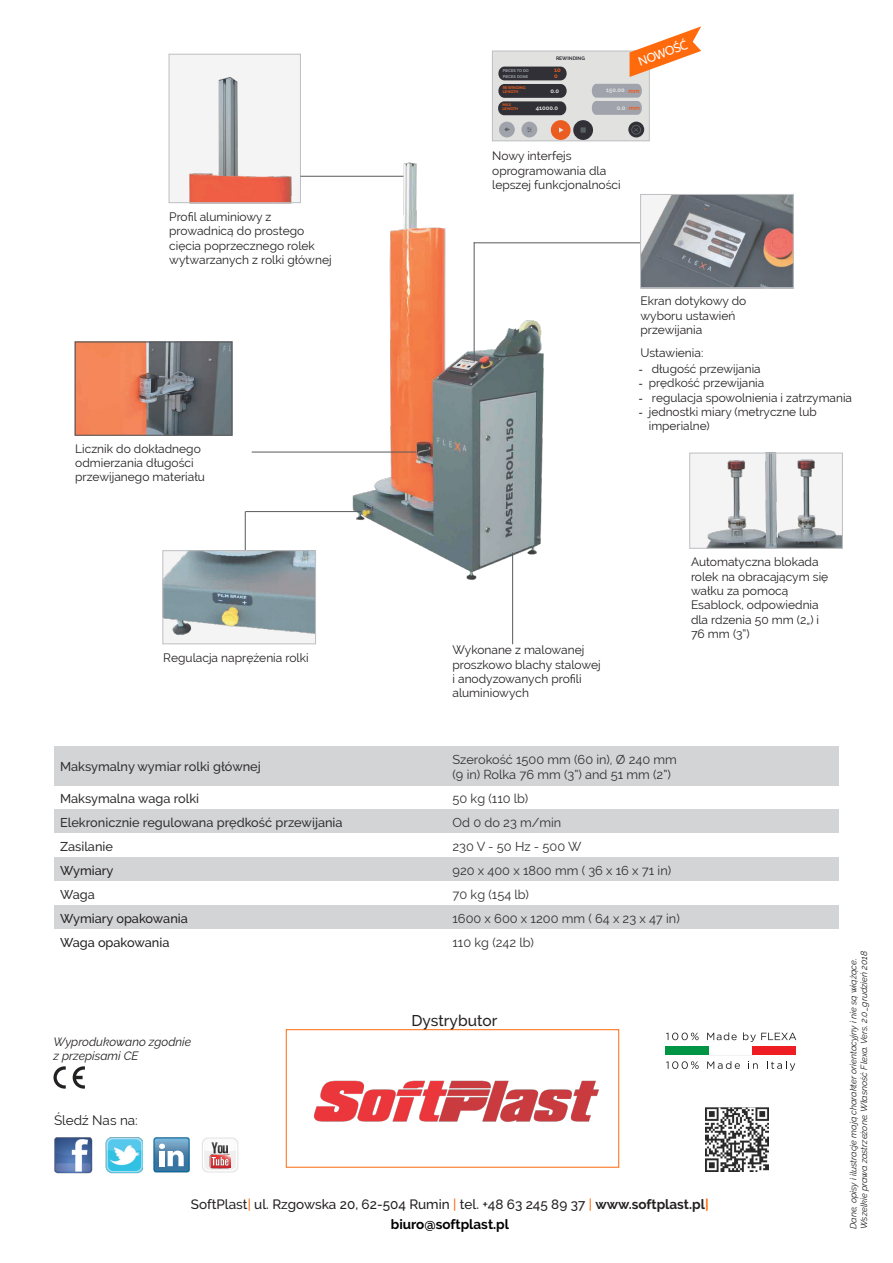
<style>
.page{position:relative;width:893px;height:1263px;background:#fff}
.page>*{position:absolute;margin:0;border:0;box-sizing:border-box;transform-origin:0 0}
.t1{font:500 15.45px "Raleway";color:#232020}
.t2{font:500 13.5px/19.6px "Raleway";color:#232020;text-align:center}
.t3{font:13.5px "Raleway";color:#232020}
.t4{font:12.75px/15.3px "Raleway";color:#323031}
.t5{font:500 12.75px "Raleway";color:#323031}
.t6{font:500 12.75px "Raleway";color:#232020}
.t7{font:12.45px "Unitext";color:#fff}
.t8{font:12px/14.4px "Raleway";color:#232020}
.t9{font:italic 12px/14.4px "Raleway";color:#232020}
.t10{font:11.85px/14.2px "Raleway";color:#232020}
.t11{font:italic 9px/10.8px "Raleway";color:#232020}
.t12{font:700 6px "Raleway";color:#e1e1e0}
.t13{font:700 6px/6.3px "Raleway";color:#ea5c20}
.t14{font:700 4.95px "Raleway";color:#303036}
.t15{font:700 3.9px/3.9px "Raleway";color:#ea5c20}
.t16{font:700 3.9px/5.6px "Raleway";color:#a0a3ac}
.s1{color:#ea5c20}
.s2{font-family:"Times New Roman"}
.s3{color:#ff6b0c}
.s4{font-weight:700}
.s5{font-weight:700;color:#ff6b0c}
.s6{font-weight:700;color:#000}
</style>
<div class="page">
<div style="left:286px;top:1029px;width:333px;height:138px;border:1px solid #ff6b0c"></div>
<img style="left:313px;top:1080px;width:286px;height:42px">
<svg style="left:53px;top:1066px;width:13px;height:23px"></svg>
<svg style="left:73px;top:1066px;width:12px;height:23px"></svg>
<img style="left:171px;top:56px;width:128px;height:145px">
<div style="left:169px;top:54px;width:132px;height:149px;border:1px solid #bdbfc2"></div>
<img style="left:689px;top:455px;width:154px;height:94px">
<div style="left:689px;top:453px;width:154px;height:95px;border:1px solid #bdbfc2"></div>
<img style="left:642px;top:194px;width:152px;height:94px">
<div style="left:640px;top:194px;width:153px;height:94px;border:1px solid #bdbfc2"></div>
<img style="left:162px;top:550px;width:152px;height:94px">
<div style="left:163px;top:550px;width:153px;height:94px;border:1px solid #bdbfc2"></div>
<img style="left:351px;top:141px;width:193px;height:456px">
<svg style="left:452px;top:359px;width:26px;height:11px"></svg>
<hr style="left:512px;top:553px;width:1px;height:91px;background:#58595c">
<hr style="left:300px;top:176px;width:103px;height:1px;background:#58595c">
<hr style="left:252px;top:452px;width:164px;height:1px;background:#58595c">
<hr style="left:474px;top:242px;width:1px;height:120px;background:#58595c">
<img style="left:75px;top:344px;width:157px;height:92px">
<div style="left:75px;top:342px;width:157px;height:93px;border:1px solid #58595c"></div>
<div style="left:54px;top:746px;width:392px;height:39px;background:#d3d4d6"></div>
<div style="left:446px;top:746px;width:393px;height:39px;background:#d3d4d6"></div>
<div style="left:54px;top:809px;width:392px;height:24px;background:#d3d4d6"></div>
<div style="left:446px;top:809px;width:393px;height:24px;background:#d3d4d6"></div>
<div style="left:54px;top:857px;width:392px;height:24px;background:#d3d4d6"></div>
<div style="left:446px;top:857px;width:393px;height:24px;background:#d3d4d6"></div>
<div style="left:54px;top:905px;width:392px;height:24px;background:#d3d4d6"></div>
<div style="left:446px;top:905px;width:393px;height:24px;background:#d3d4d6"></div>
<div style="left:492px;top:51px;width:157px;height:90px;background:#e1e1e0"></div>
<div style="left:551px;top:120px;width:20px;height:20px;background:#ea5c20;border-radius:50%"></div>
<svg style="left:559px;top:128px;width:5px;height:5px"></svg>
<div style="left:573px;top:120px;width:20px;height:20px;background:#303036;border-radius:50%"></div>
<svg style="left:580px;top:127px;width:6px;height:6px"></svg>
<svg style="left:628px;top:122px;width:16px;height:15px"></svg>
<svg style="left:634px;top:128px;width:4px;height:4px"></svg>
<div style="left:521px;top:122px;width:16px;height:15px;background:#a0a3ac;border-radius:50%"></div>
<svg style="left:527px;top:127px;width:5px;height:5px"></svg>
<div style="left:499px;top:122px;width:16px;height:15px;background:#a0a3ac;border-radius:50%"></div>
<svg style="left:504px;top:127px;width:5px;height:5px"></svg>
<div style="left:632px;top:125px;width:9px;height:9px;border:1px solid #596165;border-radius:50%"></div>
<div style="left:498px;top:84px;width:69px;height:14px;background:#303036;border-radius:6px"></div>
<div style="left:498px;top:67px;width:69px;height:13px;background:#303036;border-radius:6px"></div>
<div style="left:498px;top:101px;width:68px;height:14px;background:#303036;border-radius:6px"></div>
<svg style="left:592px;top:84px;width:50px;height:31px;background:#a9abb3"></svg>
<hr style="left:474px;top:243px;width:166px;height:1px;background:#58595c">
<hr style="left:246px;top:511px;width:115px;height:1px;background:#58595c">
<hr style="left:245px;top:511px;width:1px;height:39px;background:#58595c">
<div style="left:492px;top:51px;width:157px;height:90px;border:1px solid #bdbfc2"></div>
<svg style="left:629px;top:26px;width:72px;height:51px"></svg>
<img style="left:705px;top:1108px;width:64px;height:63px">
<svg style="left:154px;top:1137px;width:35px;height:35px"></svg>
<div style="left:202px;top:1137px;width:36px;height:35px;background:#ededed;border-radius:6px"></div>
<div style="left:203px;top:1139px;width:34px;height:32px;background:#fff;border-radius:6px"></div>
<svg style="left:204px;top:1140px;width:32px;height:30px"></svg>
<img style="left:210px;top:1166px;width:20px;height:2px">
<img style="left:212px;top:1166px;width:18px;height:1px">
<svg style="left:204px;top:1140px;width:32px;height:26px"></svg>
<div style="left:665px;top:1046px;width:44px;height:9px;background:#009545"></div>
<div style="left:752px;top:1046px;width:44px;height:9px;background:#ee1d24"></div>
<svg style="left:666px;top:1061px;width:33px;height:8px"></svg>
<svg style="left:707px;top:1061px;width:33px;height:8px"></svg>
<svg style="left:748px;top:1061px;width:10px;height:8px"></svg>
<svg style="left:767px;top:1061px;width:28px;height:9px"></svg>
<svg style="left:666px;top:1032px;width:33px;height:8px"></svg>
<svg style="left:707px;top:1032px;width:30px;height:8px"></svg>
<svg style="left:743px;top:1032px;width:53px;height:10px"></svg>
<img style="left:54px;top:1137px;width:88px;height:37px">
<p class="t14" style="left:556px;top:56px;width:30px">REWINDING</p>
<p class="t16" style="left:503px;top:68px;width:28px">PIECES TO DO<br>PIECES DONE</p>
<p class="t13" style="left:554px;top:67px;width:8px">10<br>0</p>
<p class="t15" style="left:502px;top:103px;width:17px">MAX.<br>LENGTH</p>
<p class="t12" style="left:536px;top:105px;width:24px">41000.0</p>
<p class="t15" style="left:503px;top:86px;width:25px">REWINDING<br>LENGTH</p>
<p class="t12" style="left:551px;top:87px;width:10px">0.0</p>
<p class="t7" style="left:636px;top:53px;width:53px;rotate:-20deg">NOWOŚĆ</p>
<p class="t12" style="left:606px;top:86px;width:35px">150.00 <span class="s1">mm</span></p>
<p class="t12" style="left:617px;top:104px;width:25px">0.0 <span class="s1">mm</span></p>
<p class="t8" style="left:169px;top:209px;width:164px">Profil aluminiowy z prowadnicą do prostego cięcia poprzecznego rolek wytwarzanych z rolki głównej</p>
<p class="t8" style="left:75px;top:441px;width:131px">Licznik do dokładnego odmierzania długości przewijanego materiału</p>
<p class="t8" style="left:163px;top:650px;width:147px">Regulacja naprężenia rolki</p>
<p class="t8" style="left:492px;top:149px;width:130px">Nowy interfejs oprogramowania dla lepszej funkcjonalności</p>
<p class="t8" style="left:640px;top:294px;width:107px">Ekran dotykowy do wyboru ustawień przewijania</p>
<p class="t8" style="left:640px;top:346px;width:64px">Ustawienia:</p>
<p class="t10" style="left:639px;top:362px;width:123px"><span class="s2">-</span> długość przewijania</p>
<p class="t10" style="left:639px;top:376px;width:127px"><span class="s2">-</span> prędkość przewijania</p>
<p class="t10" style="left:639px;top:390px;width:215px"><span class="s2">-</span> regulacja spowolnienia i zatrzymania</p>
<p class="t10" style="left:649px;top:405px;width:169px;text-indent:-10px"><span class="s2">-</span> jednostki miary (metryczne lub imperialne)</p>
<p class="t8" style="left:452px;top:643px;width:150px">Wykonane z malowanej proszkowo blachy stalowej i anodyzowanych profili aluminiowych</p>
<p class="t8" style="left:691px;top:555px;width:139px">Automatyczna blokada rolek na obracającym się wałku za pomocą<br>Esablock, odpowiednia dla rdzenia 50 mm (2„) i<br>76 mm (3”)</p>
<p class="t5" style="left:60px;top:759px;width:202px">Maksymalny wymiar rolki głównej</p>
<p class="t4" style="left:452px;top:752px;width:226px">Szerokość 1500 mm (60 in), Ø 240 mm (9 in) Rolka 76 mm (3”) and 51 mm (2”)</p>
<p class="t5" style="left:60px;top:791px;width:141px">Maksymalna waga rolki</p>
<p class="t4" style="left:452px;top:791px;width:77px">50 kg (110 lb)</p>
<p class="t5" style="left:60px;top:815px;width:284px">Elekronicznie regulowana prędkość przewijania</p>
<p class="t4" style="left:452px;top:815px;width:110px">Od 0 do 23 m/min</p>
<p class="t5" style="left:60px;top:839px;width:55px">Zasilanie</p>
<p class="t4" style="left:452px;top:839px;width:130px">230 V - 50 Hz - 500 W</p>
<p class="t6" style="left:60px;top:863px;width:55px">Wymiary</p>
<p class="t4" style="left:452px;top:863px;width:220px">920 x 400 x 1800 mm ( 36 x 16 x 71 in)</p>
<p class="t5" style="left:60px;top:887px;width:36px">Waga</p>
<p class="t4" style="left:452px;top:887px;width:78px">70 kg (154 lb)</p>
<p class="t6" style="left:60px;top:911px;width:129px">Wymiary opakowania</p>
<p class="t4" style="left:452px;top:911px;width:229px">1600 x 600 x 1200 mm ( 64 x 23 x 47 in)</p>
<p class="t6" style="left:60px;top:935px;width:111px">Waga opakowania</p>
<p class="t4" style="left:452px;top:935px;width:83px">110 kg (242 lb)</p>
<p class="t9" style="left:53px;top:1034px;width:139px">Wyprodukowano zgodnie z przepisami CE</p>
<p class="t3" style="left:54px;top:1112px;width:85px">Śledź Nas na:</p>
<p class="t1" style="left:411px;top:1011px;width:87px">Dystrybutor</p>
<p class="t2" style="left:191px;top:1194px;width:519px">SoftPlast<span class="s3">|</span> ul. Rzgowska 20, 62-504 Rumin <span class="s3">|</span> tel. +48 63 245 89 37 <span class="s3">|</span> <span class="s4">www.softplast.pl</span><span class="s5">| </span><span class="s6">biuro@softplast.pl</span></p>
<p class="t11" style="left:848px;top:1229px;width:279px;rotate:-90deg">Dane, opisy i ilustracje mają charakter orientacyjny i nie są wiążące.<br>Wszelkie prawa zastrzeżone. Własność Flexa. Vers. 2.0_grudzień 2018</p>
</div>
